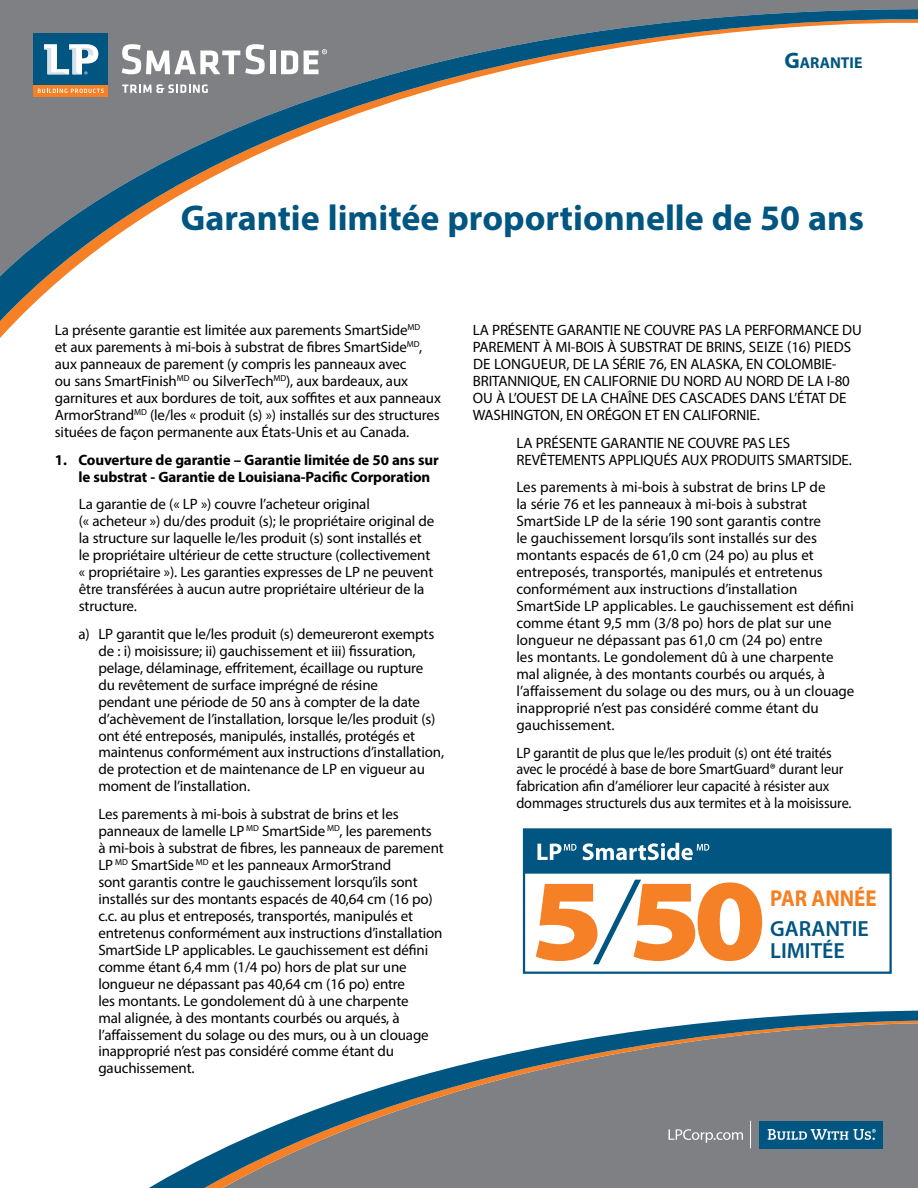
<style>
.page{position:relative;width:918px;height:1188px;background:#fff}
.page>*{position:absolute;margin:0;border:0;box-sizing:border-box;transform-origin:0 0}
.t1{font:700 36px "Myriad Pro";color:#005581}
.t2{font:700 23.1px "Myriad Pro";color:#f58023;scale:.91 1}
.t3{font:600 21.9px/21.9px "Myriad Pro";color:#005582}
.t4{font:700 15.75px "Myriad Pro";color:#005581}
.t5{font:15px/17px "Myriad Pro";letter-spacing:-.01em;color:#000}
.t6{font:15px/17px "Myriad Pro";letter-spacing:-.01em;color:#000;scale:.95 1}
.t7{font:700 15px/17px "Myriad Pro";letter-spacing:-.01em;color:#000}
.s1{font-size:22.5px}
</style>
<div class="page">
<svg style="left:149px;top:1010px;width:769px;height:178px;fill:#7e8083"></svg>
<div style="left:759px;top:1121px;width:124px;height:27px;background:#005581"></div>
<svg style="left:768px;top:1129px;width:108px;height:11px"></svg>
<svg style="left:750px;top:1121px;width:1px;height:27px"></svg>
<svg style="left:669px;top:1129px;width:74px;height:14px"></svg>
<svg style="left:0;top:0;width:918px;height:337px"></svg>
<div style="left:33px;top:85px;width:75px;height:12px;background:#f58025"></div>
<svg style="left:38px;top:89px;width:66px;height:4px"></svg>
<div style="left:33px;top:33px;width:75px;height:52px;background:#005581"></div>
<svg style="left:44px;top:44px;width:54px;height:30px"></svg>
<svg style="left:122px;top:44px;width:143px;height:30px"></svg>
<div style="left:270px;top:51px;width:5px;height:23px;background:#fff"></div>
<svg style="left:281px;top:51px;width:17px;height:23px"></svg>
<svg style="left:304px;top:49px;width:23px;height:25px"></svg>
<svg style="left:122px;top:84px;width:86px;height:9px"></svg>
<div style="left:523px;top:828px;width:369px;height:146px;border:2px solid #005581"></div>
<div style="left:525px;top:831px;width:364px;height:41px;background:#005581"></div>
<div style="left:523px;top:829px;width:368px;height:45px;border:3px solid #005581"></div>
<svg style="left:536px;top:880px;width:226px;height:84px"></svg>
<svg style="left:582px;top:843px;width:127px;height:17px"></svg>
<svg style="left:537px;top:844px;width:39px;height:16px"></svg>
<p class="t4" style="left:785px;top:52px;width:79px"><span class="s1">G</span>ARANTIE</p>
<h1 class="t1" style="left:181px;top:194px;width:685px">Garantie limitée proportionnelle de 50 ans</h1>
<p class="t5" style="left:55px;top:322px;width:388px">La présente garantie est limitée aux parements SmartSide<sup>MD<br></sup>et aux parements à mi-bois à substrat de fibres SmartSide<sup>MD</sup>, aux panneaux de parement (y compris les panneaux avec<br>ou sans SmartFinish<sup>MD</sup> ou SilverTech<sup>MD</sup>), aux bardeaux, aux garnitures et aux bordures de toit, aux soffites et aux panneaux ArmorStrand<sup>MD</sup> (le/les « produit (s) ») installés sur des structures situées de façon permanente aux États-Unis et au Canada.</p>
<p class="t7" style="left:78px;top:451px;width:362px;text-indent:-24px">1. Couverture de garantie – Garantie limitée de 50 ans sur le substrat - Garantie de Louisiana-Pacific Corporation</p>
<p class="t5" style="left:79px;top:496px;width:357px">La garantie de (« LP ») couvre l’acheteur original<br>(« acheteur ») du/des produit (s); le propriétaire original de la structure sur laquelle le/les produit (s) sont installés et le propriétaire ultérieur de cette structure (collectivement « propriétaire »). Les garanties expresses de LP ne peuvent être transférées à aucun autre propriétaire ultérieur de la structure.</p>
<p class="t5" style="left:98px;top:625px;width:347px;text-indent:-20px">a) LP garantit que le/les produit (s) demeureront exempts de : i) moisissure; ii) gauchissement et iii) fissuration, pelage, délaminage, effritement, écaillage ou rupture<br>du revêtement de surface imprégné de résine<br>pendant une période de 50 ans à compter de la date d’achèvement de l’installation, lorsque le/les produit (s) ont été entreposés, manipulés, installés, protégés et maintenus conformément aux instructions d’installation, de protection et de maintenance de LP en vigueur au moment de l’installation.</p>
<p class="t5" style="left:98px;top:805px;width:347px">Les parements à mi-bois à substrat de brins et les panneaux de lamelle LP <sup>MD</sup> SmartSide <sup>MD</sup>, les parements<br>à mi-bois à substrat de fibres, les panneaux de parement LP <sup>MD</sup> SmartSide <sup>MD</sup> et les panneaux ArmorStrand<br>sont garantis contre le gauchissement lorsqu’ils sont installés sur des montants espacés de 40,64 cm (16 po) c.c. au plus et entreposés, transportés, manipulés et entretenus conformément aux instructions d’installation SmartSide LP applicables. Le gauchissement est défini comme étant 6,4 mm (1/4 po) hors de plat sur une longueur ne dépassant pas 40,64 cm (16 po) entre<br>les montants. Le gondolement dû à une charpente<br>mal alignée, à des montants courbés ou arqués, à l’affaissement du solage ou des murs, ou à un clouage inapproprié n’est pas considéré comme étant du gauchissement.</p>
<p class="t5" style="left:473px;top:322px;width:390px">LA PRÉSENTE GARANTIE NE COUVRE PAS LA PERFORMANCE DU PAREMENT À MI-BOIS À SUBSTRAT DE BRINS, SEIZE (16) PIEDS DE LONGUEUR, DE LA SÉRIE 76, EN ALASKA, EN COLOMBIE-BRITANNIQUE, EN CALIFORNIE DU NORD AU NORD DE LA I-80<br>OU À L’OUEST DE LA CHAÎNE DES CASCADES DANS L’ÉTAT DE WASHINGTON, EN ORÉGON ET EN CALIFORNIE.</p>
<p class="t5" style="left:516px;top:434px;width:337px">LA PRÉSENTE GARANTIE NE COUVRE PAS LES<br>REVÊTEMENTS APPLIQUÉS AUX PRODUITS SMARTSIDE.</p>
<p class="t5" style="left:516px;top:479px;width:340px">Les parements à mi-bois à substrat de brins LP de<br>la série 76 et les panneaux à mi-bois à substrat SmartSide LP de la série 190 sont garantis contre<br>le gauchissement lorsqu’ils sont installés sur des montants espacés de 61,0 cm (24 po) au plus et entreposés, transportés, manipulés et entretenus conformément aux instructions d’installation SmartSide LP applicables. Le gauchissement est défini comme étant 9,5 mm (3/8 po) hors de plat sur une longueur ne dépassant pas 61,0 cm (24 po) entre<br>les montants. Le gondolement dû à une charpente mal alignée, à des montants courbés ou arqués, à l’affaissement du solage ou des murs, ou à un clouage inapproprié n’est pas considéré comme étant du gauchissement.</p>
<p class="t6" style="left:516px;top:744px;width:354px">LP garantit de plus que le/les produit (s) ont été traités avec le procédé à base de bore SmartGuard® durant leur fabrication afin d’améliorer leur capacité à résister aux dommages structurels dus aux termites et à la moisissure.</p>
<h2 class="t2" style="left:770px;top:883px;width:119px">PAR ANNÉE</h2>
<h3 class="t3" style="left:770px;top:917px;width:100px">GARANTIE<br>LIMITÉE</h3>
</div>
